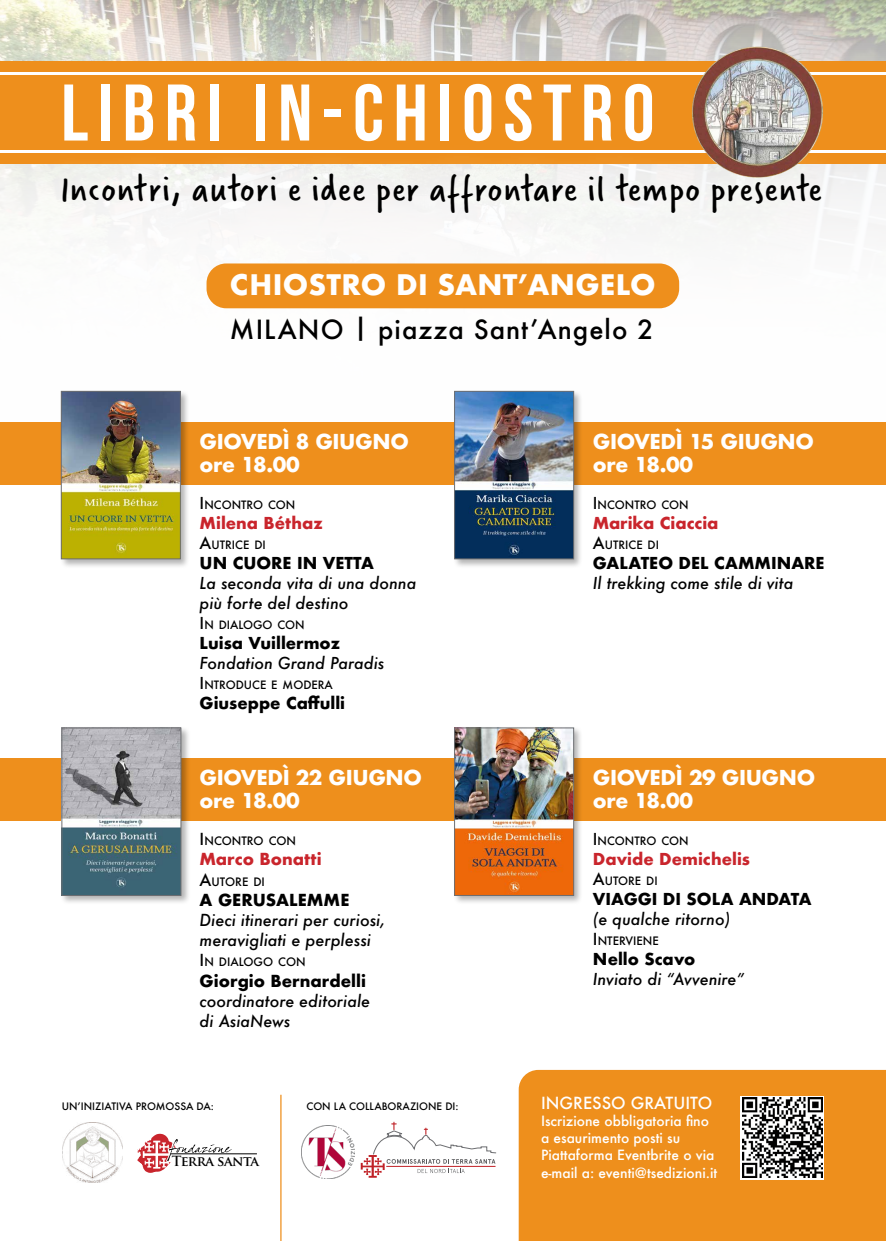
<style>
.page{position:relative;width:886px;height:1241px;background:#fff}
.page>*{position:absolute;margin:0;border:0;box-sizing:border-box;transform-origin:0 0}
.t1{font:80px "Bebas Neue";letter-spacing:.12em;color:#fff}
.t2{font:39.38px "Verveine";letter-spacing:.04em;color:#000}
.t3{font:700 27.5px "Futura";letter-spacing:.01em;color:#fff}
.t4{font:500 25.69px "Futura";letter-spacing:.04em;color:#000}
.t5{font:700 20px/23px "Futura";letter-spacing:-.02em;color:#fff}
.t6{font:500 16.25px "Futura";color:#fff}
.t7{font:italic 500 16.12px/20.2px "Futura";color:#000}
.t8{font:700 16.12px "Futura";color:#000}
.t9{font:700 16.12px "Futura";color:#c9252c}
.t10{font:italic 500 16px/20px "Futura";color:#000}
.t11{font:700 16px "Futura";color:#000}
.t12{font:700 16px "Futura";color:#c9252c}
.t13{font:500 13.75px/17.2px "Futura";color:#fff}
.t14{font:700 13.69px "Trajan Pro";letter-spacing:-.04em;color:#000}
.t15{font:700 13.19px "Futura";letter-spacing:-.02em;color:#fff}
.t16{font:500 11.31px "Futura";color:#000}
.t17{font:500 11.19px "Futura";color:#000}
.t18{font:500 10px "Futura";color:#000}
.s1{font-size:16px}
.s2{font-size:16.12px}
</style>
<div class="page">
<svg style="left:0;top:0;width:886px;height:309px"></svg>
<div style="left:0;top:61px;width:886px;height:102px;background:#ee8f1c"></div>
<svg style="left:33px;top:146px;width:816px;height:95px;fill:#f5f5f4"></svg>
<div style="left:519px;top:1069px;width:367px;height:171px;background:#ee8f1c"></div>
<div style="left:207px;top:263px;width:472px;height:45px;background:#ee8f1c;border-radius:20px"></div>
<hr style="left:0;top:72px;width:886px;height:2px;background:#fff">
<hr style="left:0;top:150px;width:886px;height:2px;background:#fff">
<svg style="left:137px;top:1133px;width:95px;height:40px"></svg>
<div style="left:171px;top:1154px;width:90px;height:12px;background:#fff"></div>
<hr style="left:170px;top:1153px;width:87px;height:1px;background:#000">
<img style="left:62px;top:1122px;width:61px;height:60px">
<svg style="left:361px;top:1121px;width:135px;height:56px"></svg>
<hr style="left:280px;top:1094px;width:1px;height:146px;background:#ee8f1c">
<img style="left:302px;top:1125px;width:52px;height:53px">
<div style="left:0;top:422px;width:886px;height:62px;background:#ee8f1c"></div>
<div style="left:0;top:758px;width:886px;height:62px;background:#ee8f1c"></div>
<div style="left:60px;top:389px;width:130px;height:179px;background:#000;opacity:.3"></div>
<img style="left:63px;top:393px;width:115px;height:164px">
<div style="left:61px;top:391px;width:119px;height:168px;border:1px solid #6d6e71"></div>
<div style="left:453px;top:389px;width:130px;height:179px;background:#000;opacity:.3"></div>
<img style="left:456px;top:393px;width:116px;height:164px">
<div style="left:454px;top:391px;width:120px;height:168px;border:1px solid #6d6e71"></div>
<div style="left:453px;top:726px;width:130px;height:179px;background:#000;opacity:.3"></div>
<img style="left:456px;top:729px;width:116px;height:164px">
<div style="left:454px;top:727px;width:120px;height:168px;border:1px solid #6d6e71"></div>
<svg style="left:740px;top:1095px;width:84px;height:84px"></svg>
<img style="left:742px;top:1097px;width:80px;height:80px">
<img style="left:692px;top:47px;width:131px;height:131px;border-radius:66px">
<div style="left:60px;top:726px;width:131px;height:179px;background:#000;opacity:.3"></div>
<img style="left:64px;top:729px;width:115px;height:164px">
<div style="left:62px;top:727px;width:119px;height:168px;border:1px solid #6d6e71"></div>
<h1 class="t1" style="left:61px;top:69px;width:595px">LIBRI IN-CHIOSTRO</h1>
<h2 class="t2" style="left:61px;top:161px;width:762px">Incontri, autori e idee per affrontare il tempo presente</h2>
<h3 class="t3" style="left:230px;top:265px;width:427px">CHIOSTRO DI SANT’ANGELO</h3>
<h3 class="t4" style="left:230px;top:311px;width:425px">MILANO | piazza Sant’Angelo 2</h3>
<p class="t5" style="left:200px;top:429px;width:211px">GIOVEDÌ 8 GIUGNO ore 18.00</p>
<p class="t17" style="left:200px;top:496px;width:97px"><span class="s1">I</span>NCONTRO CON</p>
<p class="t12" style="left:200px;top:511px;width:125px">Milena Béthaz</p>
<p class="t17" style="left:200px;top:536px;width:66px"><span class="s1">A</span>UTRICE DI</p>
<p class="t11" style="left:200px;top:551px;width:176px">UN CUORE IN VETTA</p>
<p class="t10" style="left:200px;top:572px;width:218px">La seconda vita di una donna più forte del destino</p>
<p class="t17" style="left:200px;top:616px;width:107px"><span class="s1">I</span>N DIALOGO CON</p>
<p class="t11" style="left:200px;top:631px;width:142px">Luisa Vuillermoz</p>
<p class="t10" style="left:200px;top:652px;width:186px">Fondation Grand Paradis</p>
<p class="t17" style="left:200px;top:676px;width:135px"><span class="s1">I</span>NTRODUCE E MODERA</p>
<p class="t11" style="left:200px;top:691px;width:147px">Giuseppe Caffulli</p>
<p class="t5" style="left:200px;top:766px;width:224px">GIOVEDÌ 22 GIUGNO ore 18.00</p>
<p class="t16" style="left:200px;top:833px;width:98px"><span class="s2">I</span>NCONTRO CON</p>
<p class="t9" style="left:200px;top:847px;width:124px">Marco Bonatti</p>
<p class="t16" style="left:200px;top:873px;width:65px"><span class="s2">A</span>UTORE DI</p>
<p class="t8" style="left:200px;top:888px;width:151px">A GERUSALEMME</p>
<p class="t7" style="left:200px;top:909px;width:187px">Dieci itinerari per curiosi, meravigliati e perplessi</p>
<p class="t16" style="left:200px;top:954px;width:108px"><span class="s2">I</span>N DIALOGO CON</p>
<p class="t8" style="left:200px;top:968px;width:168px">Giorgio Bernardelli</p>
<p class="t10" style="left:200px;top:990px;width:172px">coordinatore editoriale di AsiaNews</p>
<p class="t18" style="left:62px;top:1099px;width:154px">UN’INIZIATIVA PROMOSSA DA:</p>
<p class="t18" style="left:306px;top:1099px;width:154px">CON LA COLLABORAZIONE DI:</p>
<p class="t14" style="left:172px;top:1151px;width:89px">Terra santa</p>
<p class="t5" style="left:593px;top:429px;width:223px">GIOVEDÌ 15 GIUGNO ore 18.00</p>
<p class="t15" style="left:683px;top:439px;width:139px">GIOVEDÌ 3 GIUGNO</p>
<p class="t17" style="left:593px;top:496px;width:97px"><span class="s1">I</span>NCONTRO CON</p>
<p class="t12" style="left:593px;top:511px;width:127px">Marika Ciaccia</p>
<p class="t17" style="left:593px;top:536px;width:66px"><span class="s1">A</span>UTRICE DI</p>
<p class="t11" style="left:593px;top:551px;width:233px">GALATEO DEL CAMMINARE</p>
<p class="t10" style="left:593px;top:572px;width:202px">Il trekking come stile di vita</p>
<p class="t5" style="left:593px;top:766px;width:224px">GIOVEDÌ 29 GIUGNO ore 18.00</p>
<p class="t17" style="left:593px;top:833px;width:97px"><span class="s1">I</span>NCONTRO CON</p>
<p class="t12" style="left:593px;top:847px;width:159px">Davide Demichelis</p>
<p class="t17" style="left:593px;top:873px;width:64px"><span class="s1">A</span>UTORE DI</p>
<p class="t11" style="left:593px;top:887px;width:220px">VIAGGI DI SOLA ANDATA</p>
<p class="t10" style="left:593px;top:909px;width:139px">(e qualche ritorno)</p>
<p class="t16" style="left:593px;top:933px;width:67px"><span class="s2">I</span>NTERVI ENE</p>
<p class="t11" style="left:593px;top:947px;width:104px">Nello Scavo</p>
<p class="t10" style="left:593px;top:969px;width:153px">Inviato di “Avvenire”</p>
<p class="t6" style="left:541px;top:1091px;width:173px">INGRESSO GRATUITO</p>
<p class="t13" style="left:541px;top:1111px;width:178px">Iscrizione obbligatoria fino a esaurimento posti su<br>Piattaforma Eventbrite o via e-mail a: eventi@tsedizioni.it</p>
</div>
